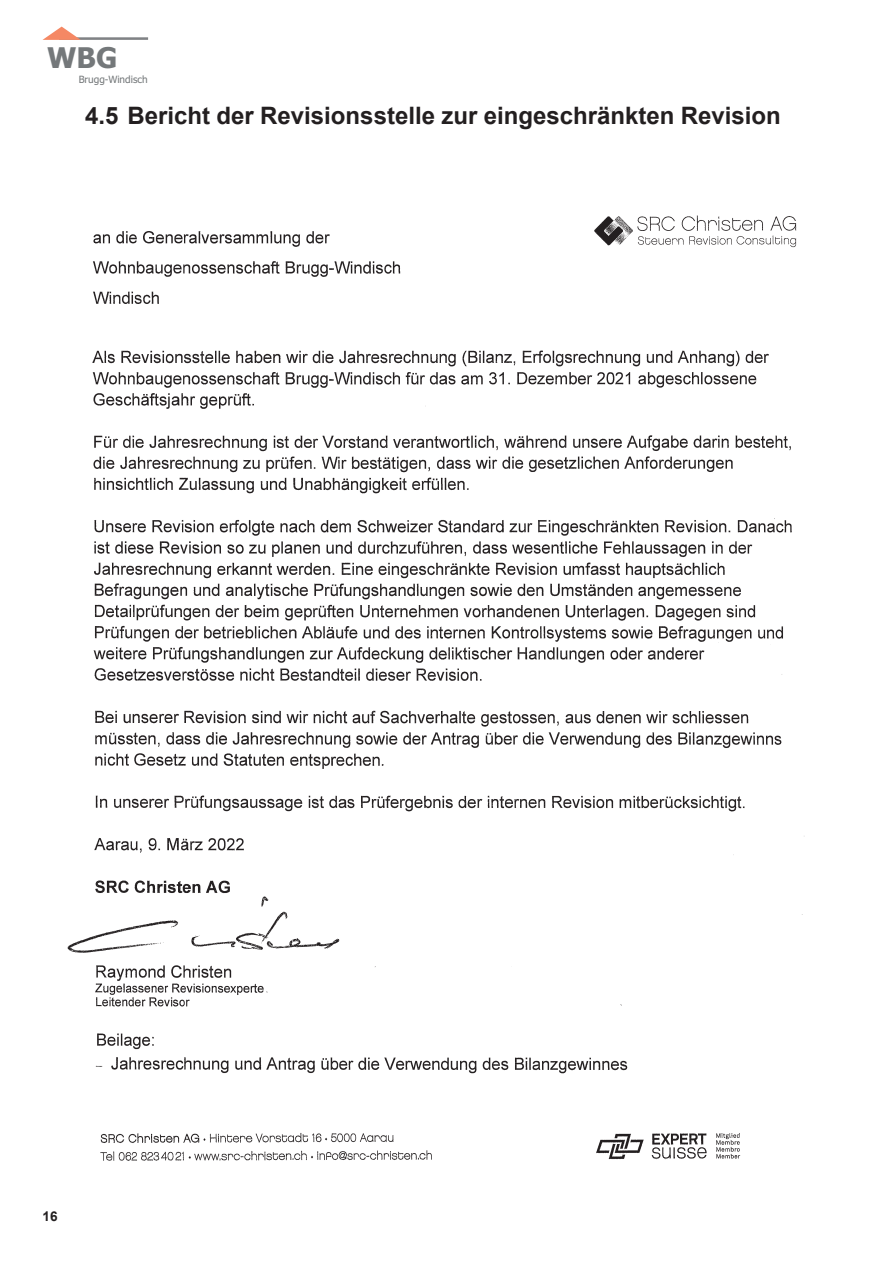
<style>
.page{position:relative;width:893px;height:1263px;background:#fff}
.page>*{position:absolute;margin:0;border:0;box-sizing:border-box;transform-origin:0 0}
.t1{font:700 28.5px "Tahoma";color:#74787a}
.t2{font:700 24px "Arial";color:#231f20}
.t3{font:700 13.5px "Arial";color:#231f20}
.t4{font:10.05px "Tahoma";color:#74787a}
</style>
<div class="page">
<hr style="left:59px;top:37px;width:89px;height:3px;background:#808285">
<svg style="left:43px;top:27px;width:38px;height:13px"></svg>
<img style="left:67px;top:231px;width:738px;height:843px">
<img style="left:100px;top:1133px;width:641px;height:28px">
<img style="left:569px;top:215px;width:236px;height:44px">
<p class="t1" style="left:47px;top:38px;width:72px">WBG</p>
<p class="t4" style="left:79px;top:72px;width:70px">Brugg-Windisch</p>
<p class="t2" style="left:85px;top:99px;width:697px">4.5 Bericht der Revisionsstelle zur eingeschränkten Revision</p>
<p class="t3" style="left:43px;top:1207px;width:17px">16</p>
</div>
